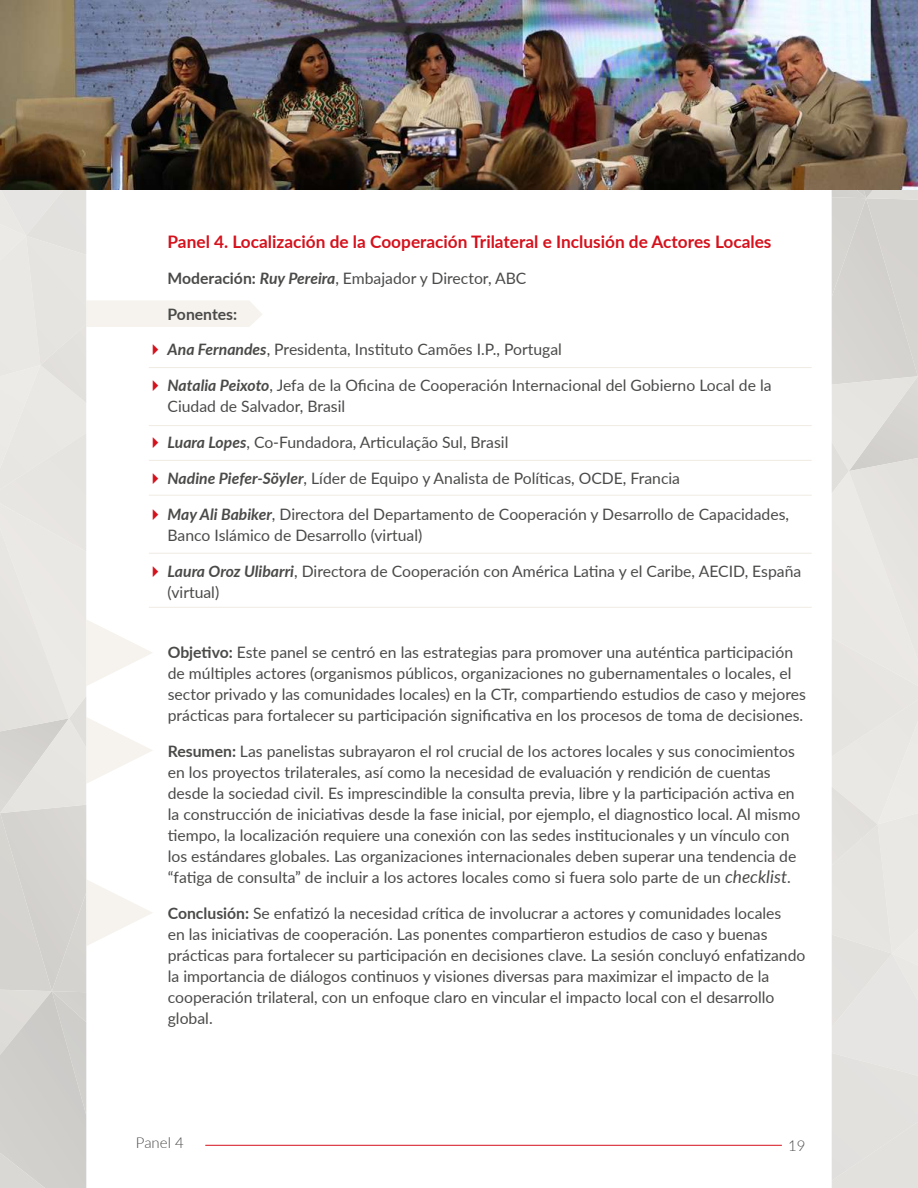
<style>
.page{position:relative;width:918px;height:1188px;background:#fff}
.page>*{position:absolute;margin:0;border:0;box-sizing:border-box;transform-origin:0 0}
.t1{font:700 17.25px "Lato";color:#d5111c}
.t2{font:15.75px/21px "Lato";color:#4a4a49}
.t3{font:700 15.75px "Lato";color:#4a4a49}
.t4{font:300 15px "Lato";color:#4a4a49}
.s1{font-weight:700}
.s2{font-weight:700;font-style:italic}
.s3{font-style:italic;font-size:17.25px}
</style>
<div class="page">
<hr style="left:205px;top:1145px;width:577px;height:1px;background:#d5111c">
<svg style="left:832px;top:190px;width:86px;height:998px;fill:#e6e4e1"></svg>
<img style="left:263px;top:0;width:655px;height:190px">
<hr style="left:149px;top:367px;width:663px;height:1px;background:#f0ece3">
<hr style="left:149px;top:425px;width:663px;height:1px;background:#f0ece3">
<hr style="left:149px;top:460px;width:663px;height:1px;background:#f0ece3">
<hr style="left:149px;top:495px;width:663px;height:1px;background:#f0ece3">
<hr style="left:149px;top:553px;width:663px;height:1px;background:#f0ece3">
<hr style="left:149px;top:607px;width:663px;height:1px;background:#f0ece3">
<svg style="left:0;top:0;width:263px;height:1188px"></svg>
<p class="t1" style="left:168px;top:229px;width:605px">Panel 4. Localización de la Cooperación Trilateral e Inclusión de Actores Locales</p>
<p class="t2" style="left:168px;top:267px;width:360px"><span class="s1">Moderación:</span> <span class="s2">Ruy Pereira</span>, Embajador y Director, ABC</p>
<p class="t3" style="left:168px;top:302px;width:71px">Ponentes:</p>
<p class="t2" style="left:168px;top:339px;width:396px"><span class="s2">Ana Fernandes</span>, Presidenta, Instituto Camões I.P., Portugal</p>
<p class="t2" style="left:168px;top:374px;width:606px"><span class="s2">Natalia Peixoto</span>, Jefa de la Oficina de Cooperación Internacional del Gobierno Local de la<br>Ciudad de Salvador, Brasil</p>
<p class="t2" style="left:168px;top:431px;width:342px"><span class="s2">Luara Lopes</span>, Co-Fundadora, Articulação Sul, Brasil</p>
<p class="t2" style="left:168px;top:467px;width:514px"><span class="s2">Nadine Piefer-Söyler</span>, Líder de Equipo y Analista de Políticas, OCDE, Francia</p>
<p class="t2" style="left:168px;top:503px;width:623px"><span class="s2">May Ali Babiker</span>, Directora del Departamento de Cooperación y Desarrollo de Capacidades,<br>Banco Islámico de Desarrollo (virtual)</p>
<p class="t2" style="left:168px;top:560px;width:635px"><span class="s2">Laura Oroz Ulibarri</span>, Directora de Cooperación con América Latina y el Caribe, AECID, España (virtual)</p>
<p class="t2" style="left:168px;top:641px;width:640px"><span class="s1">Objetivo:</span> Este panel se centró en las estrategias para promover una auténtica participación de múltiples actores (organismos públicos, organizaciones no gubernamentales o locales, el sector privado y las comunidades locales) en la CTr, compartiendo estudios de caso y mejores prácticas para fortalecer su participación significativa en los procesos de toma de decisiones.</p>
<p class="t2" style="left:168px;top:740px;width:634px"><span class="s1">Resumen:</span> Las panelistas subrayaron el rol crucial de los actores locales y sus conocimientos en los proyectos trilaterales, así como la necesidad de evaluación y rendición de cuentas desde la sociedad civil. Es imprescindible la consulta previa, libre y la participación activa en la construcción de iniciativas desde la fase inicial, por ejemplo, el diagnostico local. Al mismo tiempo, la localización requiere una conexión con las sedes institucionales y un vínculo con los estándares globales. Las organizaciones internacionales deben superar una tendencia de “fatiga de consulta” de incluir a los actores locales como si fuera solo parte de un <span class="s3">checklist</span>.</p>
<p class="t2" style="left:168px;top:902px;width:639px"><span class="s1">Conclusión:</span> Se enfatizó la necesidad crítica de involucrar a actores y comunidades locales<br>en las iniciativas de cooperación. Las ponentes compartieron estudios de caso y buenas prácticas para fortalecer su participación en decisiones clave. La sesión concluyó enfatizando la importancia de diálogos continuos y visiones diversas para maximizar el impacto de la cooperación trilateral, con un enfoque claro en vincular el impacto local con el desarrollo global.</p>
<p class="t4" style="left:136px;top:1133px;width:49px">Panel 4</p>
<p class="t4" style="left:788px;top:1135px;width:19px">19</p>
</div>
